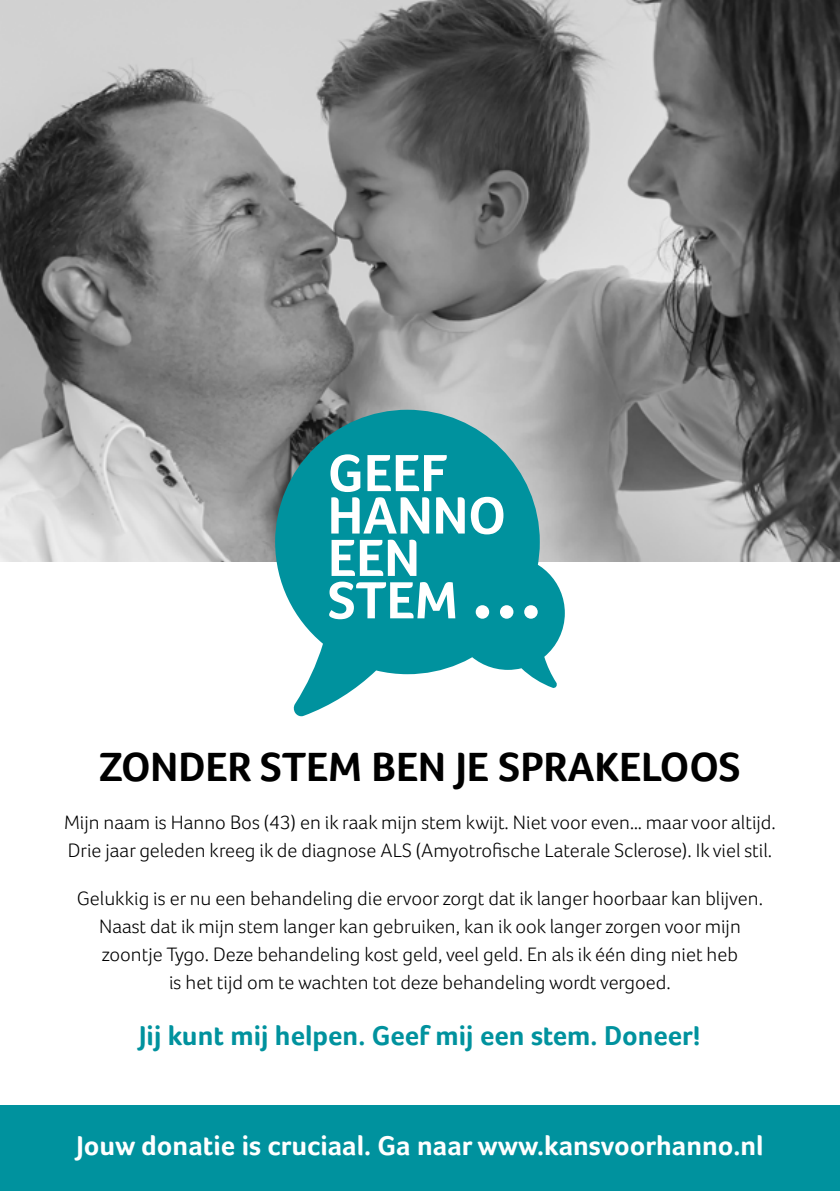
<style>
.page{position:relative;width:840px;height:1191px;background:#fff}
.page>*{position:absolute;margin:0;border:0;box-sizing:border-box;transform-origin:0 0}
.t1{font:700 42px "Foco";color:#000}
.t2{font:700 28px "Foco";color:#fff}
.t3{font:700 28px "Foco";color:#00929e}
.t4{font:300 20px/28px "Foco";color:#000}
</style>
<div class="page">
<img style="left:0;top:0;width:839px;height:561px">
<svg style="left:275px;top:410px;width:264px;height:307px"></svg>
<svg style="left:329px;top:454px;width:235px;height:234px"></svg>
<div style="left:0;top:1106px;width:839px;height:85px;background:#00929e"></div>
<h1 class="t1" style="left:99px;top:741px;width:642px">ZONDER STEM BEN JE SPRAKELOOS</h1>
<p class="t4" style="left:64px;top:807px;width:712px">Mijn naam is Hanno Bos (43) en ik raak mijn stem kwijt. Niet voor even… maar voor altijd.<br>Drie jaar geleden kreeg ik de diagnose ALS (Amyotrofische Laterale Sclerose). Ik viel stil.</p>
<p class="t4" style="left:77px;top:883px;width:687px;text-align:center">Gelukkig is er nu een behandeling die ervoor zorgt dat ik langer hoorbaar kan blijven.<br>Naast dat ik mijn stem langer kan gebruiken, kan ik ook langer zorgen voor mijn zoontje Tygo. Deze behandeling kost geld, veel geld. En als ik één ding niet heb<br>is het tijd om te wachten tot deze behandeling wordt vergoed.</p>
<h2 class="t3" style="left:139px;top:1018px;width:563px">Jij kunt mij helpen. Geef mij een stem. Doneer!</h2>
<h2 class="t2" style="left:76px;top:1129px;width:688px">Jouw donatie is cruciaal. Ga naar www.kansvoorhanno.nl</h2>
</div>
